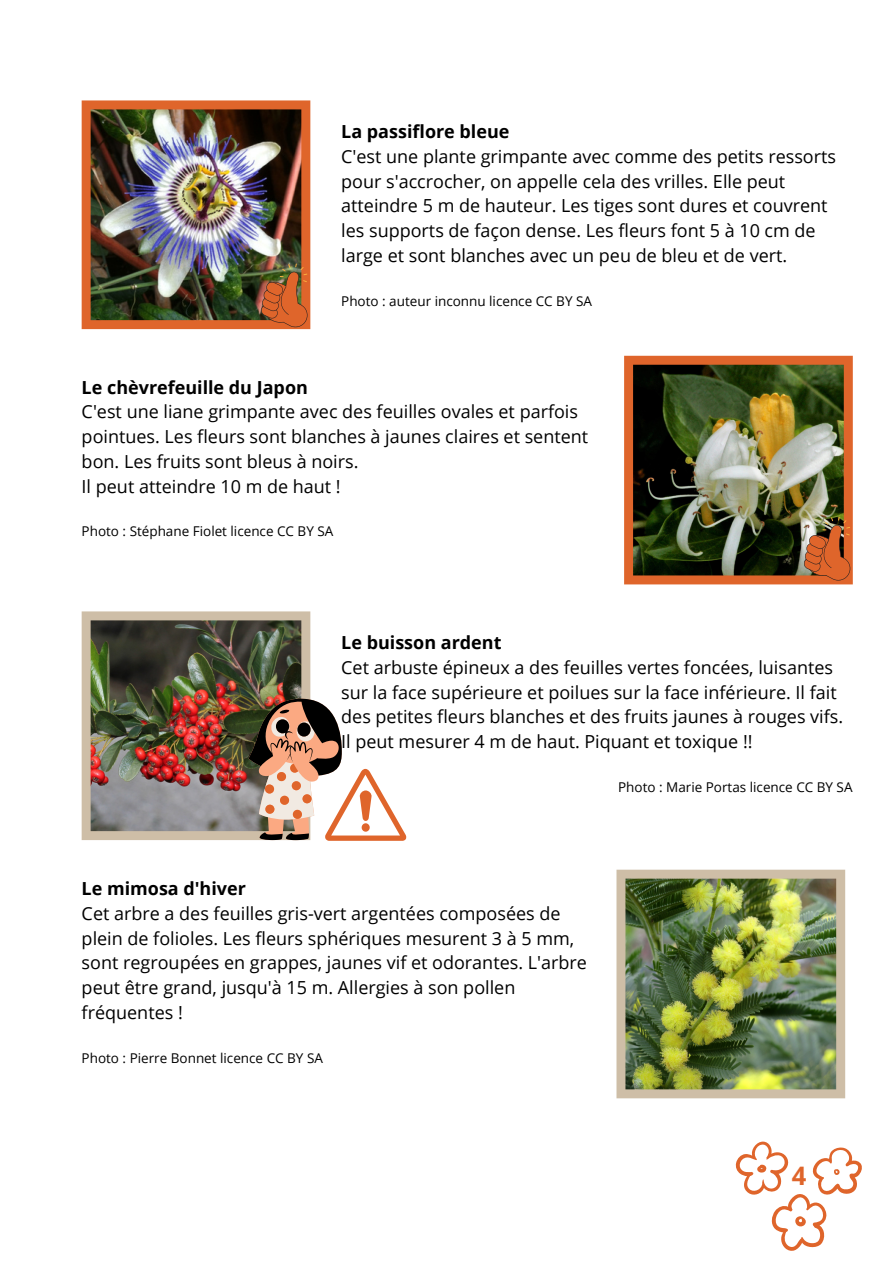
<style>
.page{position:relative;width:893px;height:1264px;background:#fff}
.page>*{position:absolute;margin:0;border:0;box-sizing:border-box;transform-origin:0 0}
.t1{font:700 25.5px "Open Sans";color:#df652b}
.t2{font:18px/24.8px "Open Sans";color:#000}
.t3{font:700 18px "Open Sans";color:#000}
.t4{font:13.5px "Open Sans";color:#000}
</style>
<div class="page">
<svg style="left:735px;top:1141px;width:127px;height:110px"></svg>
<img style="left:82px;top:100px;width:228px;height:229px">
<img style="left:624px;top:356px;width:228px;height:228px">
<img style="left:82px;top:611px;width:228px;height:229px">
<svg style="left:248px;top:696px;width:158px;height:144px"></svg>
<img style="left:616px;top:869px;width:229px;height:229px">
<img style="left:260px;top:263px;width:49px;height:66px">
<svg style="left:803px;top:517px;width:48px;height:65px;background:#b96a3e"></svg>
<p class="t3" style="left:341px;top:119px;width:170px">La passiflore bleue</p>
<p class="t2" style="left:341px;top:143px;width:496px">C'est une plante grimpante avec comme des petits ressorts pour s'accrocher, on appelle cela des vrilles. Elle peut atteindre 5 m de hauteur. Les tiges sont dures et couvrent les supports de façon dense. Les fleurs font 5 à 10 cm de large et sont blanches avec un peu de bleu et de vert.</p>
<p class="t4" style="left:341px;top:291px;width:252px">Photo : auteur inconnu licence CC BY SA</p>
<p class="t3" style="left:82px;top:374px;width:228px">Le chèvrefeuille du Japon</p>
<p class="t2" style="left:82px;top:399px;width:508px">C'est une liane grimpante avec des feuilles ovales et parfois pointues. Les fleurs sont blanches à jaunes claires et sentent bon. Les fruits sont bleus à noirs.<br>Il peut atteindre 10 m de haut !</p>
<p class="t4" style="left:82px;top:522px;width:253px">Photo : Stéphane Fiolet licence CC BY SA</p>
<p class="t3" style="left:341px;top:630px;width:162px">Le buisson ardent</p>
<p class="t2" style="left:341px;top:654px;width:503px">Cet arbuste épineux a des feuilles vertes foncées, luisantes sur la face supérieure et poilues sur la face inférieure. Il fait des petites fleurs blanches et des fruits jaunes à rouges vifs.<br>Il peut mesurer 4 m de haut. Piquant et toxique !!</p>
<p class="t4" style="left:618px;top:777px;width:236px">Photo : Marie Portas licence CC BY SA</p>
<p class="t3" style="left:82px;top:876px;width:166px">Le mimosa d'hiver</p>
<p class="t2" style="left:82px;top:900px;width:506px">Cet arbre a des feuilles gris-vert argentées composées de plein de folioles. Les fleurs sphériques mesurent 3 à 5 mm, sont regroupées en grappes, jaunes vif et odorantes. L'arbre peut être grand, jusqu'à 15 m. Allergies à son pollen fréquentes !</p>
<p class="t4" style="left:82px;top:1048px;width:243px">Photo : Pierre Bonnet licence CC BY SA</p>
<h1 class="t1" style="left:791px;top:1157px;width:16px">4</h1>
</div>
